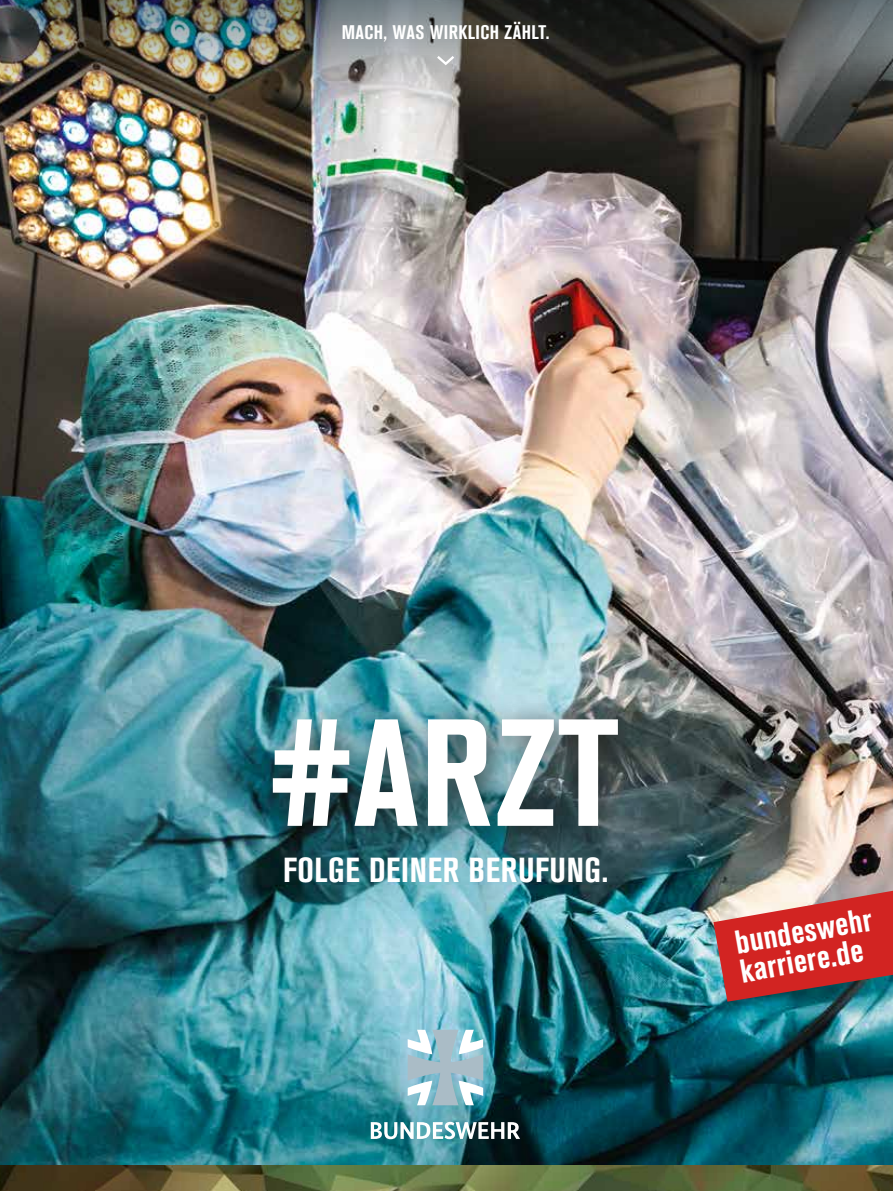
<style>
.page{position:relative;width:893px;height:1191px;background:#fff}
.page>*{position:absolute;margin:0;border:0;box-sizing:border-box;transform-origin:0 0}
.t1{font:700 condensed 150.75px "Akzidenz Grotesk BQ";color:#fff}
.t2{font:700 condensed 34.5px "Akzidenz Grotesk BQ";letter-spacing:.02em;color:#fff}
.t3{font:700 condensed 33px/29.1px "Akzidenz Grotesk BQ";color:#fff}
.t4{font:700 condensed 19.5px "Akzidenz Grotesk BQ";letter-spacing:.02em;color:#fff}
</style>
<div class="page">
<img style="left:0;top:138px;width:893px;height:698px">
<img style="left:161px;top:676px;width:566px;height:262px;border-radius:50%">
<img style="left:0;top:0;width:893px;height:138px">
<img style="left:0;top:836px;width:893px;height:329px">
<div style="left:253px;top:698px;width:397px;height:160px;background:#1d1d1b;opacity:.75"></div>
<svg style="left:435px;top:53px;width:22px;height:14px"></svg>
<svg style="left:713px;top:890px;width:180px;height:111px;background:#bb4948"></svg>
<img style="left:0;top:1165px;width:893px;height:26px">
<svg style="left:371px;top:1121px;width:149px;height:18px"></svg>
<svg style="left:408px;top:1029px;width:75px;height:76px"></svg>
<p class="t4" style="left:342px;top:21px;width:209px">MACH, WAS WIRKLICH ZÄHLT.</p>
<h1 class="t1" style="left:271px;top:687px;width:349px">#ARZT</h1>
<h2 class="t2" style="left:283px;top:850px;width:327px">FOLGE DEINER BERUFUNG.</h2>
<h3 class="t3" style="left:733px;top:928px;width:140px;rotate:-10deg">bundeswehr karriere.de</h3>
</div>
